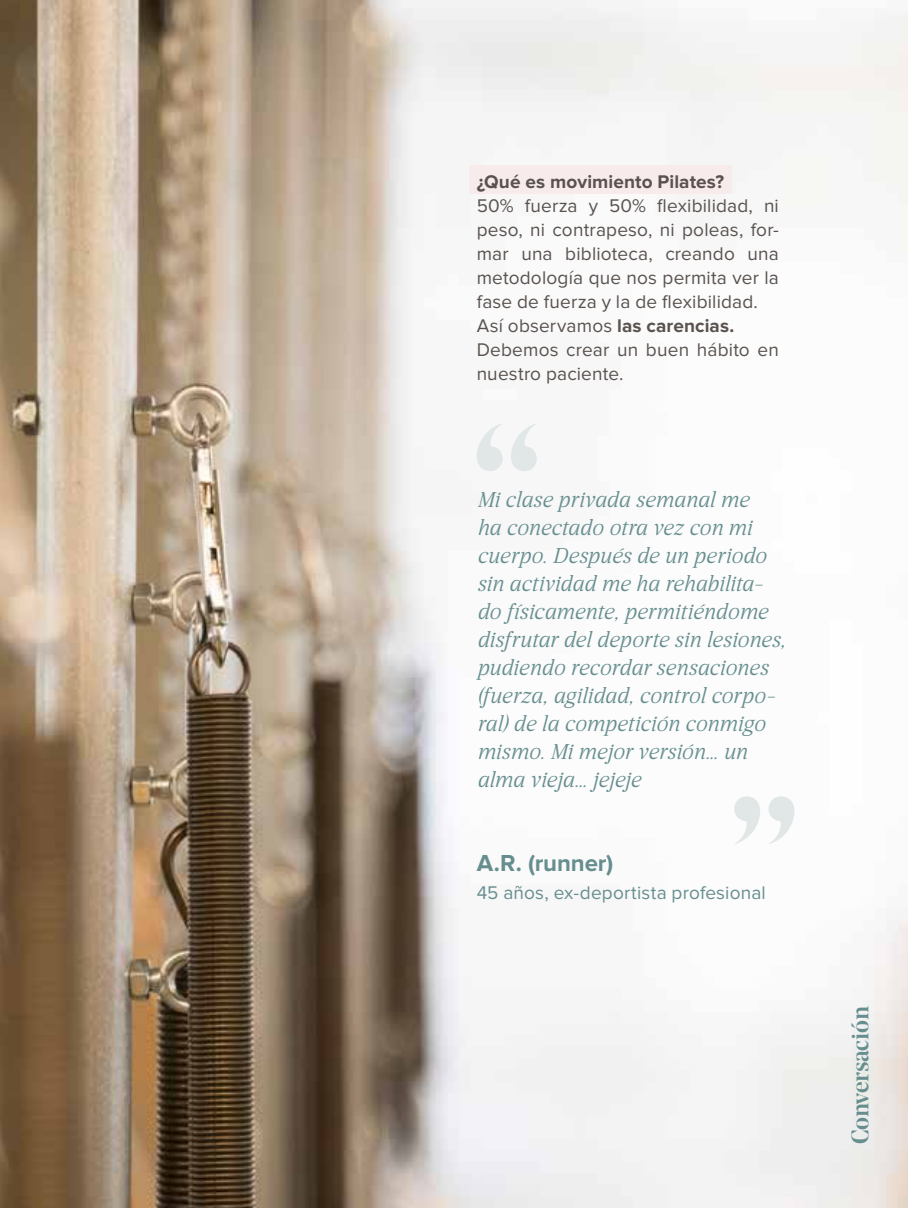
<style>
.page{position:relative;width:908px;height:1208px;background:#fff}
.page>*{position:absolute;margin:0;border:0;box-sizing:border-box;transform-origin:0 0}
.t1{font:500 24px "Noe Display";letter-spacing:-.015em;color:#678e8f}
.t2{font:700 24px "Proxima Nova";letter-spacing:-.005em;color:#678e8f}
.t3{font:italic 300 22px/28px "Breve News";letter-spacing:-.005em;color:#678e8f}
.t4{font:19px/24px "Proxima Nova";letter-spacing:.01em;color:#59524f}
.t5{font:19px "Proxima Nova";letter-spacing:.01em;color:#678e8f}
.t6{font:700 19px "Proxima Nova";letter-spacing:.005em;color:#59524f}
.s1{font-weight:700}
</style>
<div class="page">
<img style="left:0;top:0;width:907px;height:1208px">
<svg style="left:476px;top:423px;width:60px;height:48px"></svg>
<svg style="left:733px;top:796px;width:61px;height:48px"></svg>
<div style="left:469px;top:166px;width:262px;height:28px;background:#f8ebec"></div>
<p class="t6" style="left:476px;top:171px;width:249px">¿Qué es movimiento Pilates?</p>
<p class="t4" style="left:476px;top:194px;width:303px">50% fuerza y 50% flexibilidad, ni peso, ni contrapeso, ni poleas, for&shy;mar una biblioteca, creando una metodología que nos permita ver la fase de fuerza y la de flexibilidad.<br>Así observamos <span class="s1">las carencias.<br></span>Debemos crear un buen hábito en nuestro paciente.</p>
<p class="t3" style="left:476px;top:486px;width:310px">Mi clase privada semanal me<br>ha conectado otra vez con mi cuerpo. Después de un periodo sin actividad me ha rehabilita&shy;do físicamente, permitiéndome disfrutar del deporte sin lesiones, pudiendo recordar sensaciones (fuerza, agilidad, control corpo&shy;ral) de la competición conmigo mismo. Mi mejor versión… un alma vieja… jejeje</p>
<p class="t2" style="left:476px;top:849px;width:138px">A.R. (runner)</p>
<p class="t5" style="left:476px;top:882px;width:290px">45 años, ex-deportista profesional</p>
<p class="t1" style="left:844px;top:1144px;width:139px;rotate:-90deg">Conversación</p>
</div>
